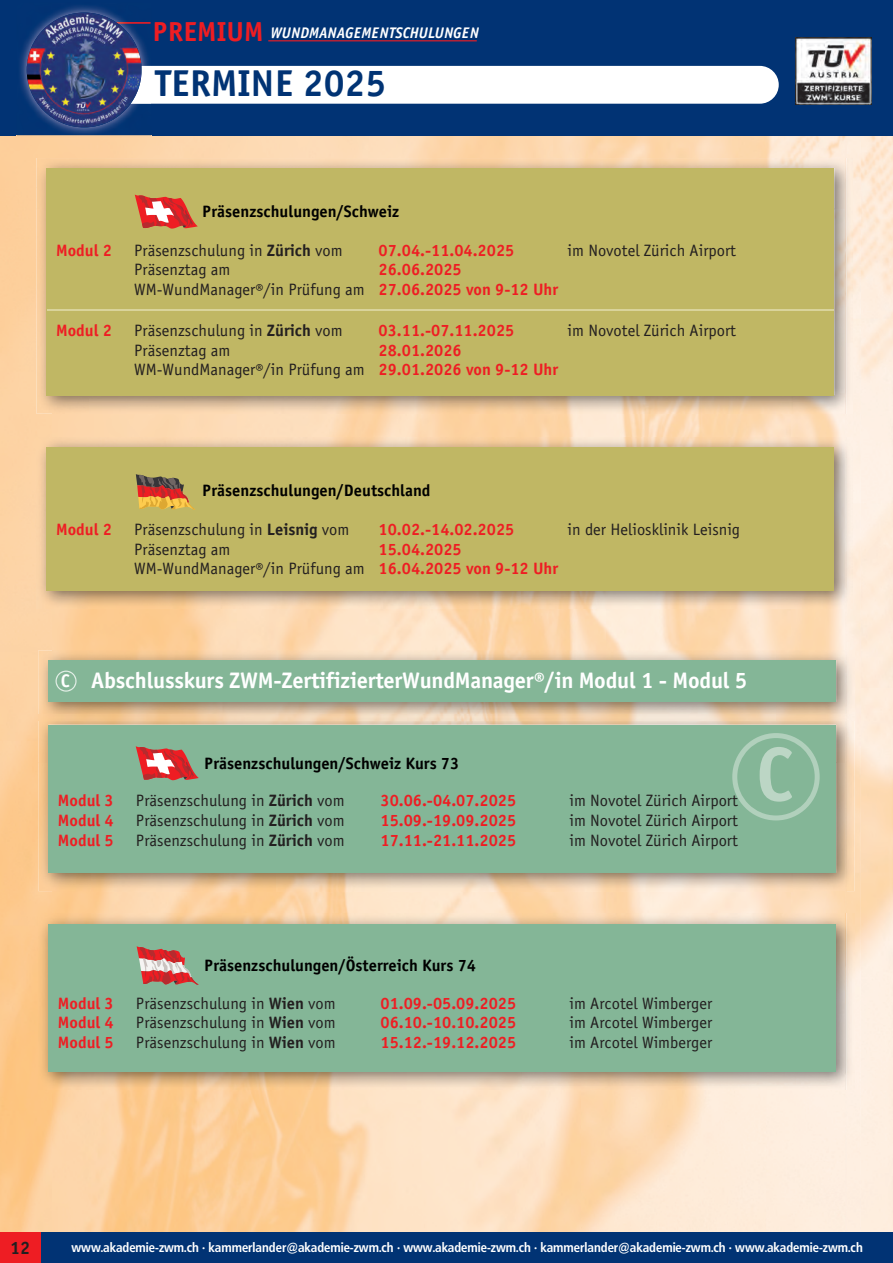
<style>
.page{position:relative;width:893px;height:1263px;background:#fff}
.page>*{position:absolute;margin:0;border:0;box-sizing:border-box;transform-origin:0 0}
.t1{font:76.2px "Officina Sans Bold ITC";color:#bcd6c5}
.t2{font:37.5px "Officina Sans Bold ITC";color:#013374}
.t3{font:22.5px "Officina Sans Bold ITC";letter-spacing:-.01em;color:#fff}
.t4{font:18px "Officina Sans Bold ITC";color:#231f20}
.t5{font:16.5px "Officina Sans Book ITC";color:#231f20}
.t6{font:16.5px "Officina Sans Bold ITC";color:#ee1d23}
.t7{font:16.5px "Officina Sans Bold ITC";color:#000}
.t8{font:italic 15.45px "Officina Sans Bold ITC";color:#fff;scale:.96 1}
.t9{font:700 13.05px "Frutiger Condensed BQ";color:#fff}
.s1{font-style:normal;font-size:27.6px;color:#ee1d23}
.s2{font-family:"Officina Sans Bold ITC"}
.s3{font-family:"Officina Sans Bold ITC";color:#ee1d23}
.s4{font-size:18.3px}
</style>
<div class="page">
<img style="left:861px;top:135px;width:32px;height:1097px">
<img style="left:847px;top:135px;width:14px;height:1097px">
<img style="left:0;top:135px;width:845px;height:52px">
<img style="left:53px;top:414px;width:794px;height:23px">
<img style="left:53px;top:609px;width:794px;height:41px">
<img style="left:845px;top:135px;width:2px;height:23px">
<div style="left:794px;top:1090px;width:53px;height:142px;background:#feeee0"></div>
<div style="left:0;top:1232px;width:893px;height:31px;background:#013374"></div>
<div style="left:0;top:1232px;width:40px;height:31px;background:#ee1d23"></div>
<div style="left:0;top:0;width:893px;height:135px;background:#013374"></div>
<div style="left:92px;top:66px;width:687px;height:38px;background:#fff;border-radius:19px"></div>
<img style="left:795px;top:37px;width:76px;height:67px">
<hr style="left:268px;top:40px;width:209px;height:1px;background:#ee1d23">
<img style="left:17px;top:6px;width:134px;height:131px">
<img style="left:141px;top:66px;width:10px;height:38px">
<img style="left:116px;top:22px;width:34px;height:1px">
<img style="left:27px;top:13px;width:115px;height:114px;border-radius:50%">
<img style="left:27px;top:63px;width:114px;height:64px">
<img style="left:845px;top:650px;width:9px;height:65px">
<img style="left:38px;top:650px;width:807px;height:112px">
<div style="left:48px;top:660px;width:788px;height:42px;background:#84b697"></div>
<svg style="left:56px;top:671px;width:21px;height:21px"></svg>
<img style="left:847px;top:720px;width:7px;height:171px">
<img style="left:38px;top:762px;width:54px;height:129px">
<img style="left:792px;top:762px;width:53px;height:129px">
<img style="left:92px;top:873px;width:700px;height:18px">
<img style="left:38px;top:715px;width:807px;height:5px">
<svg style="left:845px;top:715px;width:9px;height:5px"></svg>
<div style="left:48px;top:725px;width:788px;height:148px;background:#84b697"></div>
<img style="left:38px;top:913px;width:816px;height:177px">
<div style="left:48px;top:923px;width:788px;height:148px;background:#84b697"></div>
<svg style="left:732px;top:733px;width:88px;height:87px"></svg>
<svg style="left:137px;top:946px;width:62px;height:39px"></svg>
<svg style="left:136px;top:746px;width:63px;height:34px"></svg>
<img style="left:845px;top:158px;width:8px;height:256px">
<img style="left:36px;top:158px;width:809px;height:51px">
<img style="left:36px;top:209px;width:54px;height:205px">
<img style="left:792px;top:209px;width:53px;height:205px">
<img style="left:90px;top:395px;width:702px;height:19px">
<div style="left:47px;top:168px;width:787px;height:227px;background:#c0b764"></div>
<hr style="left:48px;top:310px;width:786px;height:1px;background:#d9d39b">
<svg style="left:135px;top:195px;width:63px;height:34px"></svg>
<img style="left:36px;top:437px;width:817px;height:172px">
<div style="left:47px;top:447px;width:787px;height:143px;background:#c0b764"></div>
<svg style="left:136px;top:474px;width:59px;height:36px"></svg>
<p class="t8" style="left:152px;top:24px;width:342px"><span class="s1">PREMIUM</span> WUNDMANAGEMENTSCHULUNGEN</p>
<h2 class="t2" style="left:155px;top:60px;width:233px">TERMINE 2025</h2>
<p class="t7" style="left:202px;top:201px;width:199px">Präsenzschulungen/Schweiz</p>
<p class="t6" style="left:56px;top:240px;width:57px">Modul 2</p>
<p class="t5" style="left:134px;top:241px;width:210px">Präsenzschulung in <span class="s2">Zürich</span> vom</p>
<p class="t6" style="left:379px;top:240px;width:137px">07.04.-11.04.2025</p>
<p class="t5" style="left:568px;top:241px;width:170px">im Novotel Zürich Airport</p>
<p class="t5" style="left:134px;top:260px;width:98px">Präsenztag am</p>
<p class="t6" style="left:379px;top:260px;width:85px">26.06.2025</p>
<p class="t5" style="left:134px;top:280px;width:426px">WM-WundManager®/in Prüfung am <span class="s3">27.06.2025 von 9-12 Uhr</span></p>
<p class="t6" style="left:56px;top:320px;width:57px">Modul 2</p>
<p class="t5" style="left:134px;top:321px;width:210px">Präsenzschulung in <span class="s2">Zürich</span> vom</p>
<p class="t6" style="left:379px;top:320px;width:137px">03.11.-07.11.2025</p>
<p class="t5" style="left:568px;top:321px;width:170px">im Novotel Zürich Airport</p>
<p class="t5" style="left:134px;top:340px;width:98px">Präsenztag am</p>
<p class="t6" style="left:379px;top:340px;width:85px">28.01.2026</p>
<p class="t5" style="left:134px;top:360px;width:426px">WM-WundManager®/in Prüfung am <span class="s3">29.01.2026 von 9-12 Uhr</span></p>
<p class="t7" style="left:202px;top:481px;width:230px">Präsenzschulungen/Deutschland</p>
<p class="t6" style="left:56px;top:519px;width:57px">Modul 2</p>
<p class="t5" style="left:134px;top:520px;width:217px">Präsenzschulung in <span class="s2">Leisnig</span> vom</p>
<p class="t6" style="left:379px;top:519px;width:137px">10.02.-14.02.2025</p>
<p class="t5" style="left:568px;top:520px;width:174px">in der Heliosklinik Leisnig</p>
<p class="t5" style="left:134px;top:540px;width:98px">Präsenztag am</p>
<p class="t6" style="left:379px;top:539px;width:85px">15.04.2025</p>
<p class="t5" style="left:134px;top:559px;width:426px">WM-WundManager®/in Prüfung am <span class="s3">16.04.2025 von 9-12 Uhr</span></p>
<h3 class="t3" style="left:61px;top:666px;width:688px"><span class="s4">C</span> Abschlusskurs ZWM-ZertifizierterWundManager®/in Modul 1 - Modul 5</h3>
<p class="t7" style="left:204px;top:753px;width:257px">Präsenzschulungen/Schweiz Kurs 73</p>
<p class="t6" style="left:58px;top:790px;width:57px">Modul 3</p>
<p class="t5" style="left:136px;top:791px;width:210px">Präsenzschulung in <span class="s2">Zürich</span> vom</p>
<p class="t6" style="left:380px;top:790px;width:137px">30.06.-04.07.2025</p>
<p class="t5" style="left:569px;top:791px;width:170px">im Novotel Zürich Airport</p>
<p class="t6" style="left:58px;top:810px;width:57px">Modul 4</p>
<p class="t5" style="left:136px;top:811px;width:210px">Präsenzschulung in <span class="s2">Zürich</span> vom</p>
<p class="t6" style="left:380px;top:810px;width:137px">15.09.-19.09.2025</p>
<p class="t5" style="left:569px;top:811px;width:170px">im Novotel Zürich Airport</p>
<p class="t6" style="left:58px;top:830px;width:57px">Modul 5</p>
<p class="t5" style="left:136px;top:831px;width:210px">Präsenzschulung in <span class="s2">Zürich</span> vom</p>
<p class="t6" style="left:380px;top:830px;width:137px">17.11.-21.11.2025</p>
<p class="t5" style="left:569px;top:831px;width:170px">im Novotel Zürich Airport</p>
<h1 class="t1" style="left:756px;top:727px;width:39px">C</h1>
<p class="t7" style="left:204px;top:956px;width:273px">Präsenzschulungen/Österreich Kurs 74</p>
<p class="t6" style="left:58px;top:993px;width:57px">Modul 3</p>
<p class="t5" style="left:136px;top:993px;width:201px">Präsenzschulung in <span class="s2">Wien</span> vom</p>
<p class="t6" style="left:380px;top:993px;width:137px">01.09.-05.09.2025</p>
<p class="t5" style="left:569px;top:993px;width:144px">im Arcotel Wimberger</p>
<p class="t6" style="left:58px;top:1012px;width:57px">Modul 4</p>
<p class="t5" style="left:136px;top:1013px;width:201px">Präsenzschulung in <span class="s2">Wien</span> vom</p>
<p class="t6" style="left:380px;top:1012px;width:137px">06.10.-10.10.2025</p>
<p class="t5" style="left:569px;top:1013px;width:144px">im Arcotel Wimberger</p>
<p class="t6" style="left:58px;top:1032px;width:57px">Modul 5</p>
<p class="t5" style="left:136px;top:1033px;width:201px">Präsenzschulung in <span class="s2">Wien</span> vom</p>
<p class="t6" style="left:380px;top:1032px;width:137px">15.12.-19.12.2025</p>
<p class="t5" style="left:569px;top:1033px;width:144px">im Arcotel Wimberger</p>
<p class="t4" style="left:10px;top:1237px;width:22px">12</p>
<p class="t9" style="left:71px;top:1239px;width:793px">www.akademie-zwm.ch · kammerlander@akademie-zwm.ch · www.akademie-zwm.ch · kammerlander@akademie-zwm.ch · www.akademie-zwm.ch</p>
</div>
